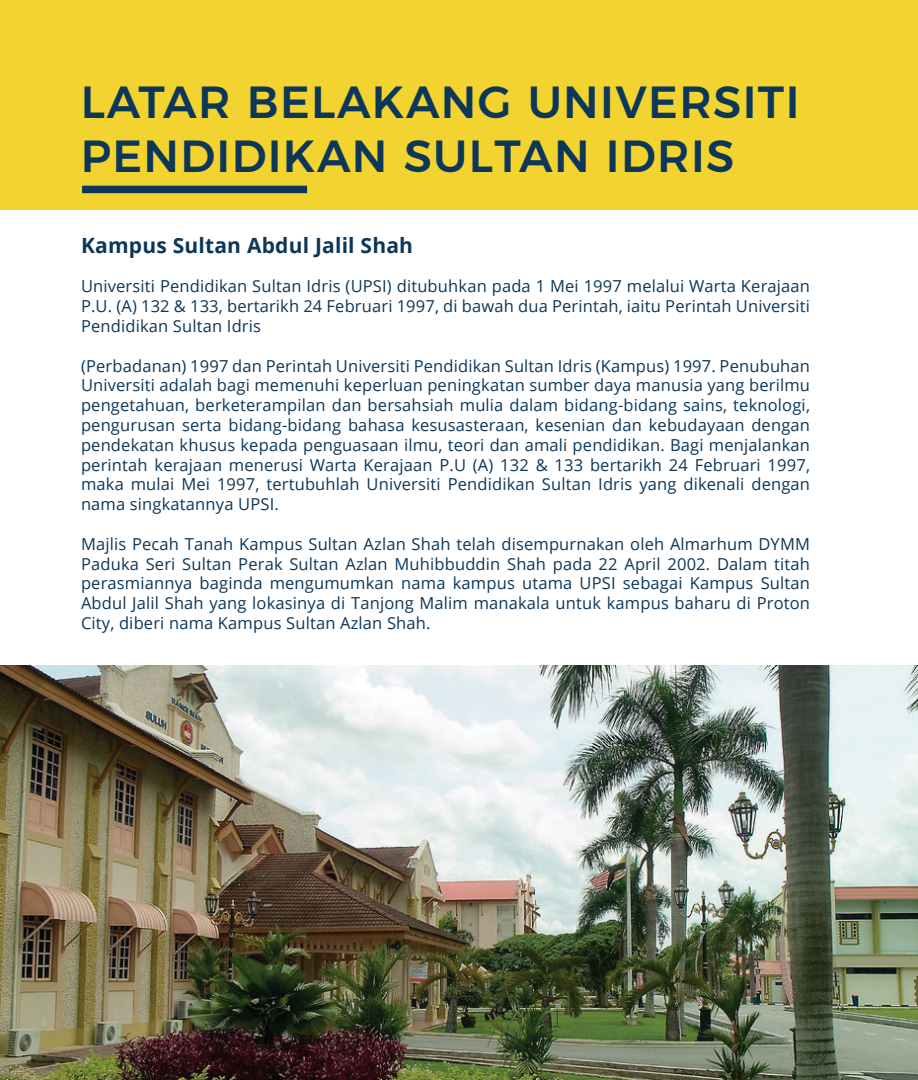
<style>
.page{position:relative;width:918px;height:1080px;background:#fff}
.page>*{position:absolute;margin:0;border:0;box-sizing:border-box;transform-origin:0 0}
.t1{font:500 45px/54px "Montserrat";letter-spacing:.03em;color:#0c3759}
.t2{font:700 21px "Open Sans";letter-spacing:.01em;color:#0c3759}
.t3{font:16.5px/19.8px "Open Sans";letter-spacing:.01em;color:#0c3759;text-align:justify}
</style>
<div class="page">
<div style="left:0;top:0;width:918px;height:210px;background:#f3d32f"></div>
<div style="left:82px;top:186px;width:225px;height:7px;background:#0c3759"></div>
<img style="left:0;top:665px;width:918px;height:415px">
<h1 class="t1" style="left:81px;top:71px;width:720px">LATAR BELAKANG UNIVERSITI<br>PENDIDIKAN SULTAN IDRIS</h1>
<p class="t2" style="left:81px;top:230px;width:334px">Kampus Sultan Abdul Jalil Shah</p>
<p class="t3" style="left:81px;top:276px;width:731px">Universiti Pendidikan Sultan Idris (UPSI) ditubuhkan pada 1 Mei 1997 melalui Warta Kerajaan P.U. (A) 132 &amp; 133, bertarikh 24 Februari 1997, di bawah dua Perintah, iaitu Perintah Universiti Pendidikan Sultan Idris</p>
<p class="t3" style="left:81px;top:355px;width:731px">(Perbadanan) 1997 dan Perintah Universiti Pendidikan Sultan Idris (Kampus) 1997. Penubuhan Universiti adalah bagi memenuhi keperluan peningkatan sumber daya manusia yang berilmu pengetahuan, berketerampilan dan bersahsiah mulia dalam bidang-bidang sains, teknologi, pengurusan serta bidang-bidang bahasa kesusasteraan, kesenian dan kebudayaan dengan pendekatan khusus kepada penguasaan ilmu, teori dan amali pendidikan. Bagi menjalankan perintah kerajaan menerusi Warta Kerajaan P.U (A) 132 &amp; 133 bertarikh 24 Februari 1997, maka mulai Mei 1997, tertubuhlah Universiti Pendidikan Sultan Idris yang dikenali dengan nama singkatannya UPSI.</p>
<p class="t3" style="left:81px;top:534px;width:731px">Majlis Pecah Tanah Kampus Sultan Azlan Shah telah disempurnakan oleh Almarhum DYMM Paduka Seri Sultan Perak Sultan Azlan Muhibbuddin Shah pada 22 April 2002. Dalam titah perasmiannya baginda mengumumkan nama kampus utama UPSI sebagai Kampus Sultan Abdul Jalil Shah yang lokasinya di Tanjong Malim manakala untuk kampus baharu di Proton City, diberi nama Kampus Sultan Azlan Shah.</p>
</div>
